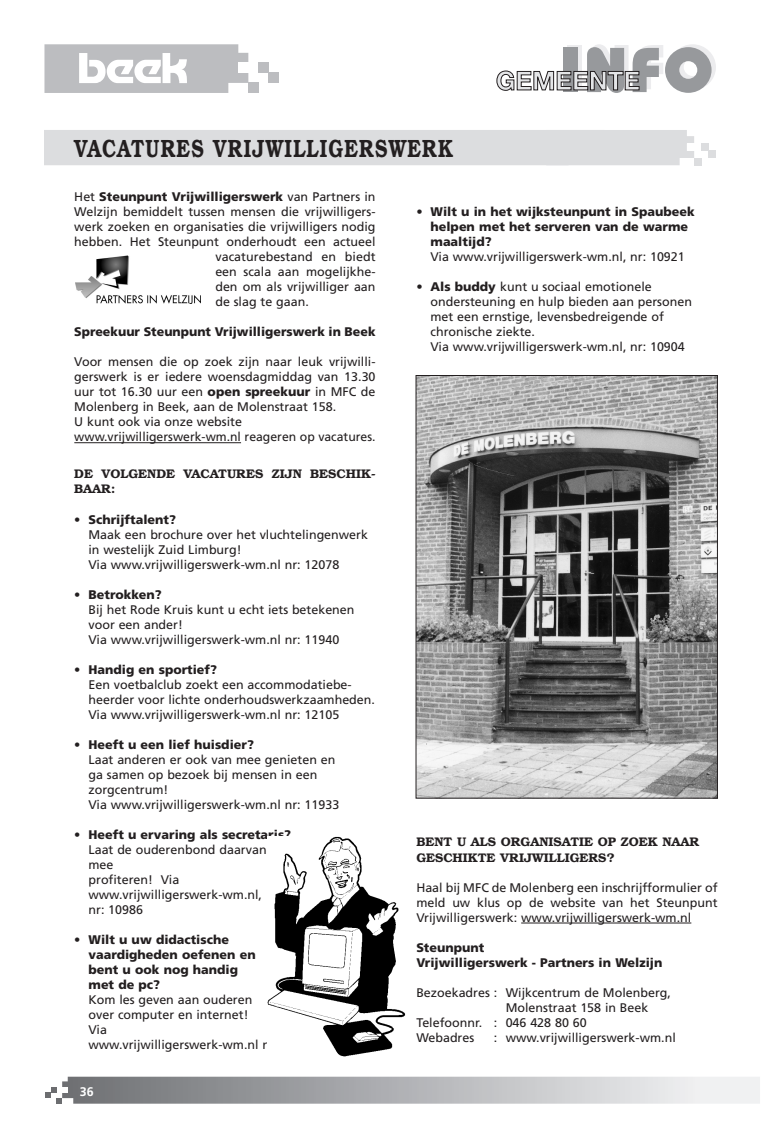
<style>
.page{position:relative;width:762px;height:1134px;background:#fff}
.page>*{position:absolute;margin:0;border:0;box-sizing:border-box;transform-origin:0 0}
.t1{font:600 25px "Bookman";letter-spacing:.065em;color:#231f20;scale:.75 1}
.t2{font:12.5px/15px "Frutiger";color:#231f20}
.t3{font:900 12.5px/15px "Frutiger";color:#231f20}
.t4{font:600 12.5px/15.4px "Bookman";color:#231f20}
.t5{font:700 12.5px "Frutiger";color:#fff}
.s1{font-weight:400}
.s2{font-weight:900}
</style>
<div class="page">
<div style="left:258px;top:63px;width:10px;height:10px;background:#bcbdc0"></div>
<div style="left:268px;top:73px;width:10px;height:10px;background:#bcbdc0"></div>
<div style="left:248px;top:83px;width:10px;height:10px;background:#bcbdc0"></div>
<svg style="left:44px;top:44px;width:204px;height:49px"></svg>
<svg style="left:46px;top:1077px;width:714px;height:27px;background:#b5b6b9"></svg>
<svg style="left:497px;top:44px;width:219px;height:49px"></svg>
<div style="left:701px;top:143px;width:7px;height:8px;background:#dcdddf"></div>
<div style="left:708px;top:151px;width:8px;height:7px;background:#dcdddf"></div>
<div style="left:694px;top:158px;width:7px;height:7px;background:#dcdddf"></div>
<div style="left:44px;top:130px;width:650px;height:35px;background:#dcdddf"></div>
<hr style="left:74px;top:442px;width:167px;height:1px;background:#231f20">
<hr style="left:521px;top:923px;width:170px;height:1px;background:#231f20">
<img style="left:75px;top:255px;width:125px;height:49px">
<img style="left:418px;top:377px;width:298px;height:419px">
<div style="left:416px;top:375px;width:302px;height:423px;border:1px solid #231f20"></div>
<img style="left:267px;top:836px;width:138px;height:220px">
<h1 class="t1" style="left:74px;top:139px;width:506px">VACATURES VRIJWILLIGERSWERK</h1>
<p class="t3" style="left:74px;top:191px;width:303px"><span class="s1">Het</span> Steunpunt Vrijwilligerswerk <span class="s1">van Partners in</span></p>
<p class="t2" style="left:74px;top:206px;width:303px">Welzijn bemiddelt tussen mensen die vrijwilligers-</p>
<p class="t2" style="left:74px;top:221px;width:303px">werk zoeken en organisaties die vrijwilligers nodig</p>
<p class="t2" style="left:74px;top:236px;width:303px">hebben. Het Steunpunt onderhoudt een actueel</p>
<p class="t2" style="left:215px;top:251px;width:162px">vacaturebestand en biedt</p>
<p class="t2" style="left:215px;top:266px;width:162px">een scala aan mogelijkhe-</p>
<p class="t2" style="left:215px;top:281px;width:162px">den om als vrijwilliger aan</p>
<p class="t2" style="left:215px;top:296px;width:95px">de slag te gaan.</p>
<p class="t3" style="left:74px;top:326px;width:303px">Spreekuur Steunpunt Vrijwilligerswerk in Beek</p>
<p class="t2" style="left:74px;top:356px;width:303px">Voor mensen die op zoek zijn naar leuk vrijwilli&shy;gerswerk is er iedere woensdagmiddag van 13.30 uur tot 16.30 uur een <span class="s2">open spreekuur</span> in MFC de Molenberg in Beek, aan de Molenstraat 158.<br>U kunt ook via onze website www.vrijwilligerswerk-wm.nl reageren op vacatures.</p>
<p class="t4" style="left:74px;top:467px;width:303px">DE VOLGENDE VACATURES ZIJN BESCHIK-<br>BAAR:</p>
<p class="t2" style="left:88px;top:513px;width:281px;text-indent:-14px">• <span class="s2">Schrijftalent?<br></span>Maak een brochure over het vluchtelingenwerk in westelijk Zuid Limburg!<br>Via www.vrijwilligerswerk-wm.nl nr: 12078</p>
<p class="t2" style="left:88px;top:588px;width:267px;text-indent:-14px">• <span class="s2">Betrokken?<br></span>Bij het Rode Kruis kunt u echt iets betekenen voor een ander!<br>Via www.vrijwilligerswerk-wm.nl nr: 11940</p>
<p class="t2" style="left:88px;top:663px;width:288px;text-indent:-14px">• <span class="s2">Handig en sportief?<br></span>Een voetbalclub zoekt een accommodatiebe&shy;heerder voor lichte onderhoudswerkzaamheden.<br>Via www.vrijwilligerswerk-wm.nl nr: 12105</p>
<p class="t2" style="left:88px;top:738px;width:252px;text-indent:-14px">• <span class="s2">Heeft u een lief huisdier?<br></span>Laat anderen er ook van mee genieten en ga samen op bezoek bij mensen in een zorgcentrum!<br>Via www.vrijwilligerswerk-wm.nl nr: 11933</p>
<p class="t2" style="left:88px;top:828px;width:204px;text-indent:-14px">• <span class="s2">Heeft u ervaring als secretaris?<br></span>Laat de ouderenbond daarvan mee<br>profiteren! Via www.vrijwilligerswerk-wm.nl,<br>nr: 10986</p>
<p class="t3" style="left:88px;top:933px;width:169px;text-indent:-14px"><span class="s1">•</span> Wilt u uw didactische vaardigheden oefenen en bent u ook nog handig met de pc?</p>
<p class="t2" style="left:88px;top:993px;width:230px">Kom les geven aan ouderen<br>over computer en internet!<br>Via<br>www.vrijwilligerswerk-wm.nl nr: 11206</p>
<p class="t3" style="left:430px;top:206px;width:266px;text-indent:-14px"><span class="s1">•</span> Wilt u in het wijksteunpunt in Spaubeek helpen met het serveren van de warme maaltijd?</p>
<p class="t2" style="left:430px;top:251px;width:256px">Via www.vrijwilligerswerk-wm.nl, nr: 10921</p>
<p class="t2" style="left:430px;top:281px;width:263px;text-indent:-14px">• <span class="s2">Als buddy</span> kunt u sociaal emotionele ondersteuning en hulp bieden aan personen met een ernstige, levensbedreigende of chronische ziekte.<br>Via www.vrijwilligerswerk-wm.nl, nr: 10904</p>
<p class="t4" style="left:416px;top:835px;width:285px">BENT U ALS ORGANISATIE OP ZOEK NAAR<br>GESCHIKTE VRIJWILLIGERS?</p>
<p class="t2" style="left:416px;top:881px;width:303px;text-align:justify">Haal bij MFC de Molenberg een inschrijfformulier of meld uw klus op de website van het Steunpunt Vrijwilligerswerk: www.vrijwilligerswerk-wm.nl</p>
<p class="t3" style="left:416px;top:941px;width:248px">Steunpunt<br>Vrijwilligerswerk - Partners in Welzijn</p>
<p class="t2" style="left:416px;top:986px;width:256px">Bezoekadres : Wijkcentrum de Molenberg,</p>
<p class="t2" style="left:506px;top:1001px;width:144px">Molenstraat 158 in Beek</p>
<p class="t2" style="left:416px;top:1016px;width:172px">Telefoonnr. : 046 428 80 60</p>
<p class="t2" style="left:416px;top:1031px;width:59px">Webadres</p>
<p class="t2" style="left:494px;top:1031px;width:184px">: www.vrijwilligerswerk-wm.nl</p>
<p class="t5" style="left:80px;top:1087px;width:15px">36</p>
</div>
